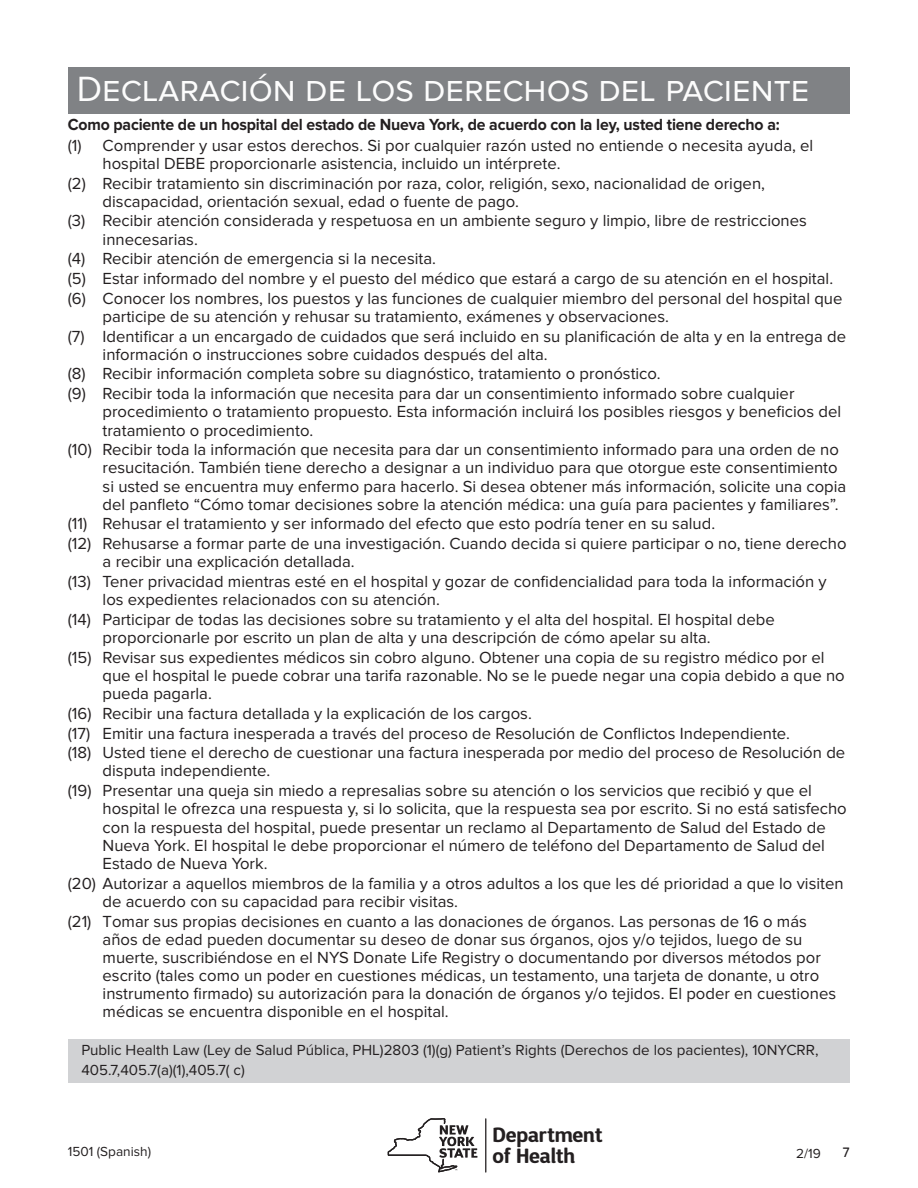
<style>
.page{position:relative;width:918px;height:1188px;background:#fff}
.page>*{position:absolute;margin:0;border:0;box-sizing:border-box;transform-origin:0 0}
.t1{font:36.3px "Proxima Nova";color:#fcfcfc}
.t2{font:700 20.55px/20.9px "D Sari";letter-spacing:-.01em;color:#231f20}
.t3{font:16.65px/19.6px "Proxima Nova";color:#231f20}
.t4{font:15.15px/19.6px "Proxima Nova";color:#231f20}
.t5{font:15px "Effra";color:#231f20}
.t6{font:13.65px "Proxima Nova";color:#231f20}
.s1{font-weight:700}
</style>
<div class="page">
<hr style="left:485px;top:1118px;width:1px;height:55px;background:#231f20">
<svg style="left:388px;top:1118px;width:90px;height:54px"></svg>
<div style="left:68px;top:67px;width:781px;height:47px;background:#808285"></div>
<div style="left:68px;top:1039px;width:781px;height:44px;background:#d1d2d4"></div>
<p class="t1" style="left:77px;top:69px;width:734px">Declaración de los derechos del paciente</p>
<p class="t3" style="left:68px;top:115px;width:747px;line-height:20.4px"><span class="s1">Como paciente de un hospital del estado de Nueva York, de acuerdo con la ley, usted tiene derecho a:<br></span>(1) Comprender y usar estos derechos. Si por cualquier razón usted no entiende o necesita ayuda, el</p>
<p class="t3" style="left:68px;top:154px;width:699px;text-indent:35px">hospital DEBE proporcionarle asistencia, incluido un intérprete.<br>(2) Recibir tratamiento sin discriminación por raza, color, religión, sexo, nacionalidad de origen,</p>
<p class="t3" style="left:68px;top:192px;width:741px;text-indent:35px">discapacidad, orientación sexual, edad o fuente de pago.<br>(3) Recibir atención considerada y respetuosa en un ambiente seguro y limpio, libre de restricciones</p>
<p class="t3" style="left:68px;top:230px;width:776px;text-indent:35px">innecesarias.<br>(4) Recibir atención de emergencia si la necesita.<br>(5) Estar informado del nombre y el puesto del médico que estará a cargo de su atención en el hospital. (6) Conocer los nombres, los puestos y las funciones de cualquier miembro del personal del hospital que</p>
<p class="t3" style="left:68px;top:307px;width:780px;text-indent:35px">participe de su atención y rehusar su tratamiento, exámenes y observaciones.<br>(7) Identificar a un encargado de cuidados que será incluido en su planificación de alta y en la entrega de</p>
<p class="t3" style="left:68px;top:345px;width:728px;text-indent:35px">información o instrucciones sobre cuidados después del alta.<br>(8) Recibir información completa sobre su diagnóstico, tratamiento o pronóstico.<br>(9) Recibir toda la información que necesita para dar un consentimiento informado sobre cualquier</p>
<p class="t3" style="left:103px;top:403px;width:740px;line-height:18.1px">procedimiento o tratamiento propuesto. Esta información incluirá los posibles riesgos y beneficios del tratamiento o procedimiento.</p>
<p class="t3" style="left:103px;top:441px;width:745px;line-height:18.1px;text-indent:-35px">(10) Recibir toda la información que necesita para dar un consentimiento informado para una orden de no resucitación. También tiene derecho a designar a un individuo para que otorgue este consentimiento si usted se encuentra muy enfermo para hacerlo. Si desea obtener más información, solicite una copia del panfleto “Cómo tomar decisiones sobre la atención médica: una guía para pacientes y familiares”.</p>
<p class="t3" style="left:68px;top:514px;width:780px">(11) Rehusar el tratamiento y ser informado del efecto que esto podría tener en su salud.<br>(12) Rehusarse a formar parte de una investigación. Cuando decida si quiere participar o no, tiene derecho</p>
<p class="t3" style="left:68px;top:552px;width:760px;text-indent:35px">a recibir una explicación detallada.<br>(13) Tener privacidad mientras esté en el hospital y gozar de confidencialidad para toda la información y</p>
<p class="t3" style="left:68px;top:590px;width:708px;text-indent:35px">los expedientes relacionados con su atención.<br>(14) Participar de todas las decisiones sobre su tratamiento y el alta del hospital. El hospital debe</p>
<p class="t3" style="left:68px;top:628px;width:758px;text-indent:35px">proporcionarle por escrito un plan de alta y una descripción de cómo apelar su alta.<br>(15) Revisar sus expedientes médicos sin cobro alguno. Obtener una copia de su registro médico por el</p>
<p class="t3" style="left:103px;top:667px;width:744px;line-height:18.1px">que el hospital le puede cobrar una tarifa razonable. No se le puede negar una copia debido a que no pueda pagarla.</p>
<p class="t3" style="left:68px;top:704px;width:779px">(16) Recibir una factura detallada y la explicación de los cargos.<br>(17) Emitir una factura inesperada a través del proceso de Resolución de Conflictos Independiente.<br>(18) Usted tiene el derecho de cuestionar una factura inesperada por medio del proceso de Resolución de</p>
<p class="t3" style="left:68px;top:761px;width:746px;text-indent:35px">disputa independiente.<br>(19) Presentar una queja sin miedo a represalias sobre su atención o los servicios que recibió y que el</p>
<p class="t3" style="left:103px;top:800px;width:746px;line-height:18.1px">hospital le ofrezca una respuesta y, si lo solicita, que la respuesta sea por escrito. Si no está satisfecho con la respuesta del hospital, puede presentar un reclamo al Departamento de Salud del Estado de Nueva York. El hospital le debe proporcionar el número de teléfono del Departamento de Salud del Estado de Nueva York.</p>
<p class="t3" style="left:103px;top:874px;width:743px;line-height:18.1px;text-indent:-35px">(20) Autorizar a aquellos miembros de la familia y a otros adultos a los que les dé prioridad a que lo visiten de acuerdo con su capacidad para recibir visitas.</p>
<p class="t3" style="left:103px;top:913px;width:735px;line-height:18px;text-indent:-35px">(21) Tomar sus propias decisiones en cuanto a las donaciones de órganos. Las personas de 16 o más años de edad pueden documentar su deseo de donar sus órganos, ojos y/o tejidos, luego de su muerte, suscribiéndose en el NYS Donate Life Registry o documentando por diversos métodos por escrito (tales como un poder en cuestiones médicas, un testamento, una tarjeta de donante, u otro instrumento firmado) su autorización para la donación de órganos y/o tejidos. El poder en cuestiones médicas se encuentra disponible en el hospital.</p>
<p class="t4" style="left:81px;top:1041px;width:739px">Public Health Law (Ley de Salud Pública, PHL)2803 (1)(g) Patient’s Rights (Derechos de los pacientes), 10NYCRR,<br>405.7,405.7(a)(1),405.7( c)</p>
<p class="t2" style="left:493px;top:1124px;width:111px">Department of Health</p>
<p class="t6" style="left:68px;top:1144px;width:85px">1501 (Spanish)</p>
<p class="t6" style="left:796px;top:1145px;width:26px">2/19</p>
<p class="t5" style="left:842px;top:1143px;width:10px">7</p>
</div>
